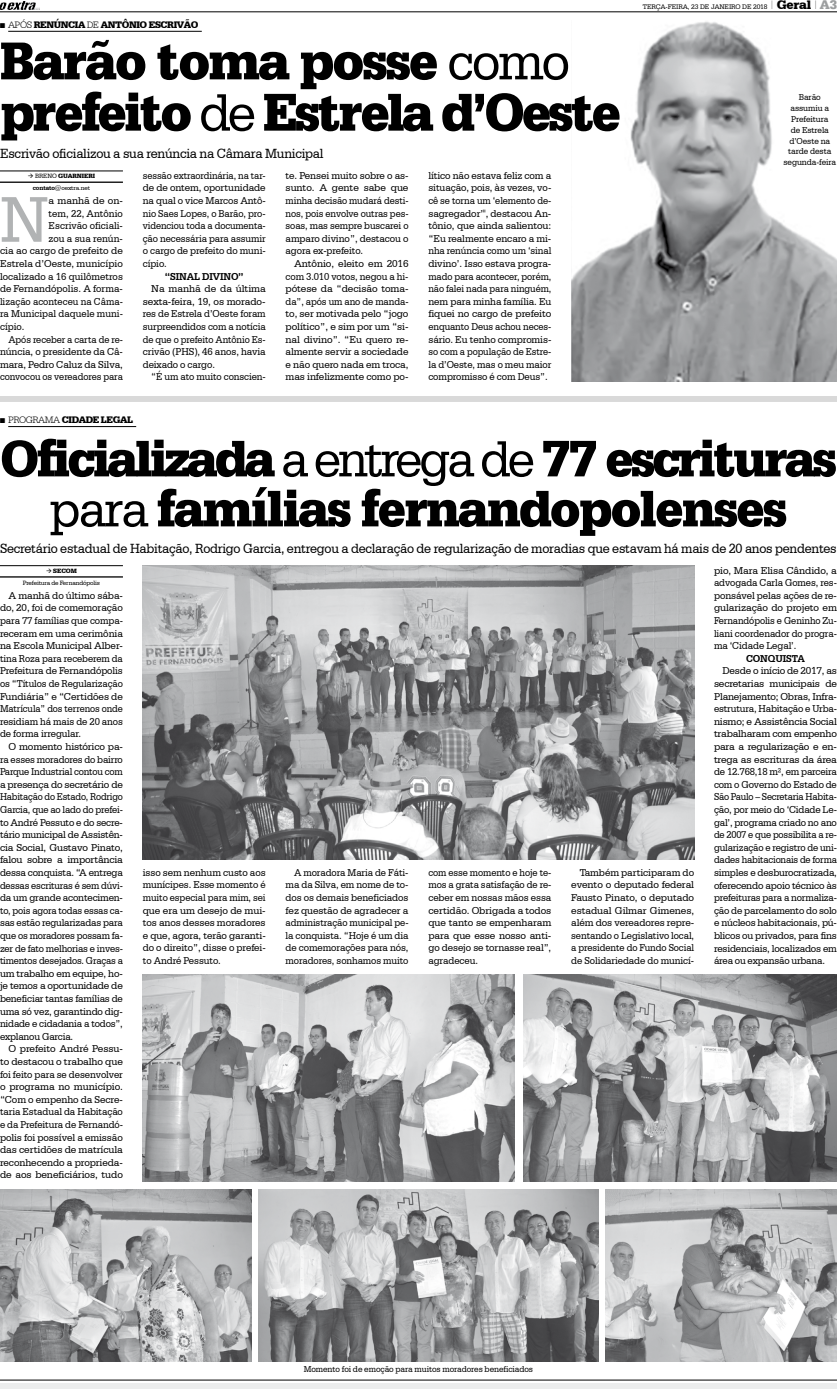
<style>
.page{position:relative;width:837px;height:1389px;background:#fff}
.page>*{position:absolute;margin:0;border:0;box-sizing:border-box;transform-origin:0 0}
.t1{font:68.7px "Serifa BT";color:#b1b3b4;scale:.95 1}
.t2{font:900 55.9px/51.3px "Serifa BT";letter-spacing:-.06em;color:#000;scale:.95 1}
.t3{font:900 54px/50px "Serifa BT";letter-spacing:-.04em;color:#000;text-align:center;scale:.95 1}
.t4{font:14px "Serifa BT";letter-spacing:-.02em;color:#000;scale:.95 1}
.t5{font:10.5px/12.6px "Serifa BT";letter-spacing:-.01em;color:#000;text-align:justify}
.t6{font:10.5px/12.6px "Serifa BT";letter-spacing:-.01em;color:#000;text-align:justify;scale:.94 1}
.t7{font:10.5px/12.6px "Serifa BT";letter-spacing:-.01em;color:#000;text-align:justify;scale:.92 1}
.t8{font:10.5px/12.6px "Serifa BT";letter-spacing:-.01em;color:#000;text-align:justify;scale:.91 1}
.t9{font:10.5px "Serifa BT";letter-spacing:-.01em;color:#000;scale:.96 1}
.t10{font:10.5px "Serifa BT";letter-spacing:-.01em;color:#000;scale:.95 1}
.t11{font:10.5px "Serifa BT";letter-spacing:-.01em;color:#000;scale:.93 1}
.t12{font:700 10.5px "Serifa BT";letter-spacing:-.01em;color:#000;scale:.95 1}
.t13{font:900 10px "Serifa BT";letter-spacing:-.04em;color:#000}
.t14{font:9px/10.8px "Serifa BT";letter-spacing:-.01em;color:#000;text-align:center;scale:.95 1}
.t15{font:7px "Serifa BT";letter-spacing:-.02em;color:#000}
.t16{font:6.5px/11.4px "Serifa BT";letter-spacing:-.02em;color:#000;text-align:center}
.s1{font-weight:300}
.s2{font-weight:400}
.s3{font-weight:900}
.s4{font-weight:700}
.s5{font-weight:900;font-size:13px}
.s6{font-family:"Serifa DEE";font-weight:700;font-size:13px;color:#9c9e9f}
</style>
<div class="page">
<div style="left:0;top:1383px;width:836px;height:6px;background:#eceded"></div>
<hr style="left:0;top:1380px;width:836px;height:1px;background:#000">
<hr style="left:8px;top:31px;width:194px;height:1px;background:#000">
<hr style="left:0;top:12px;width:836px;height:1px;background:#000">
<img style="left:0;top:1px;width:39px;height:8px">
<img style="left:571px;top:21px;width:265px;height:361px">
<img style="left:0;top:1189px;width:251px;height:172px">
<img style="left:605px;top:1189px;width:231px;height:172px">
<img style="left:143px;top:975px;width:371px;height:206px">
<img style="left:523px;top:975px;width:313px;height:206px">
<img style="left:258px;top:1189px;width:340px;height:172px">
<img style="left:143px;top:566px;width:551px;height:294px">
<hr style="left:0;top:171px;width:123px;height:1px;background:#000">
<hr style="left:0;top:182px;width:123px;height:1px;background:#000">
<div style="left:0;top:396px;width:836px;height:6px;background:#d9d9d9"></div>
<hr style="left:8px;top:426px;width:128px;height:1px;background:#000">
<hr style="left:0;top:565px;width:123px;height:1px;background:#000">
<hr style="left:0;top:576px;width:123px;height:2px;background:#000">
<p class="t13" style="left:0;top:18px;width:200px">→ <span class="s1">APÓS</span> RENÚNCIA <span class="s1">DE</span> ANTÔNIO ESCRIVÃO</p>
<h2 class="t2" style="left:0;top:34px;width:655px">Barão toma posse <span class="s2">como </span>prefeito <span class="s2">de</span> Estrela d’Oeste</h2>
<h3 class="t4" style="left:0;top:145px;width:342px">Escrivão oficializou a sua renúncia na Câmara Municipal</h3>
<p class="t16" style="left:28px;top:171px;width:17px">→ Breno</p>
<p class="t8" style="left:143px;top:169px;width:136px">sessão extraordinária, na tar&shy;de de ontem, oportunidade na qual o vice Marcos Antô&shy;nio Saes Lopes, o Barão, pro&shy;videnciou toda a documenta&shy;ção necessária para assumir o cargo de prefeito do muni&shy;cípio.</p>
<p class="t12" style="left:165px;top:270px;width:85px">“SINAL DIVINO”</p>
<p class="t5" style="left:143px;top:282px;width:124px;text-indent:9px">Na manhã de da última sexta-feira, 19, os morado&shy;res de Estrela d’Oeste foram surpreendidos com a notícia de que o prefeito Antônio Es&shy;crivão (PHS), 46 anos, havia deixado o cargo.</p>
<p class="t6" style="left:151px;top:370px;width:123px">“É um ato muito conscien-</p>
<p class="t5" style="left:285px;top:169px;width:124px">te. Pensei muito sobre o as&shy;sunto. A gente sabe que minha decisão mudará desti&shy;nos, pois envolve outras pes&shy;soas, mas sempre buscarei o amparo divino”, destacou o agora ex-prefeito.</p>
<p class="t5" style="left:285px;top:257px;width:124px;text-indent:9px">Antônio, eleito em 2016 com 3.010 votos, negou a hi&shy;pótese da “decisão toma&shy;da”, após um ano de manda&shy;to, ser motivada pelo “jogo político”, e sim por um “si&shy;nal divino”. “Eu quero re&shy;almente servir a sociedade e não quero nada em troca, mas infelizmente como po-</p>
<p class="t16" style="left:33px;top:171px;width:59px"><span class="s3">Guarnieri </span><span class="s4">contato</span>@oextra.net</p>
<h1 class="t1" style="left:0;top:178px;width:53px">N</h1>
<p class="t5" style="left:49px;top:194px;width:76px">a manhã de on-</p>
<p class="t10" style="left:49px;top:207px;width:80px">tem, 22, Antônio</p>
<p class="t10" style="left:49px;top:219px;width:80px">Escrivão oficiali-</p>
<p class="t9" style="left:49px;top:232px;width:79px">zou a sua renún-</p>
<p class="t5" style="left:0;top:244px;width:124px">cia ao cargo de prefeito de</p>
<p class="t5" style="left:0;top:257px;width:124px">Estrela d’Oeste, município</p>
<p class="t9" style="left:0;top:270px;width:129px">localizado a 16 quilômetros</p>
<p class="t9" style="left:0;top:282px;width:129px">de Fernandópolis. A forma-</p>
<p class="t11" style="left:0;top:295px;width:134px">lização aconteceu na Câma-</p>
<p class="t6" style="left:0;top:307px;width:132px">ra Municipal daquele muni-</p>
<p class="t10" style="left:0;top:320px;width:27px">cípio.</p>
<p class="t7" style="left:9px;top:333px;width:126px">Após receber a carta de re-</p>
<p class="t5" style="left:0;top:345px;width:124px">núncia, o presidente da Câ-</p>
<p class="t5" style="left:0;top:358px;width:124px">mara, Pedro Caluz da Silva,</p>
<p class="t7" style="left:0;top:370px;width:135px">convocou os vereadores para</p>
<p class="t5" style="left:428px;top:169px;width:124px">lítico não estava feliz com a situação, pois, às vezes, vo&shy;cê se torna um ‘elemento de&shy;sagregador’", destacou An&shy;tônio, que ainda salientou: “Eu realmente encaro a mi&shy;nha renúncia como um ‘sinal divino’. Isso estava progra&shy;mado para acontecer, porém, não falei nada para ninguém, nem para minha família. Eu fiquei no cargo de prefeito enquanto Deus achou neces&shy;sário. Eu tenho compromis&shy;so com a população de Estre&shy;la d’Oeste, mas o meu maior compromisso é com Deus”.</p>
<p class="t15" style="left:642px;top:2px;width:195px">TERÇA-FEIRA, 23 DE JANEIRO DE 2018 <sup>|</sup> <span class="s5">Geral</span> <sup>|</sup> <span class="s6">A3</span></p>
<p class="t14" style="left:783px;top:92px;width:57px">Barão assumiu a<br>Prefeitura<br>de Estrela d’Oeste na tarde desta segunda-feira</p>
<p class="t13" style="left:0;top:413px;width:135px">→ <span class="s1">PROGRAMA</span> CIDADE LEGAL</p>
<h3 class="t3" style="left:0;top:432px;width:882px">Oficializada <span class="s2">a entrega de</span> 77 escrituras <span class="s2">para</span> famílias fernandopolenses</h3>
<h3 class="t4" style="left:0;top:540px;width:882px">Secretário estadual de Habitação, Rodrigo Garcia, entregou a declaração de regularização de moradias que estavam há mais de 20 anos pendentes</h3>
<p class="t16" style="left:23px;top:565px;width:79px">→ <span class="s3">SECOM<br></span>Prefeitura de Fernandópolis</p>
<p class="t5" style="left:0;top:589px;width:124px;text-indent:9px">A manhã do último sába&shy;do, 20, foi de comemoração para 77 famílias que compa&shy;receram em uma cerimônia na Escola Municipal Alber&shy;tina Roza para receberem da Prefeitura de Fernandópolis os “Títulos de Regularização Fundiária” e “Certidões de Matrícula” dos terrenos onde residiam há mais de 20 anos de forma irregular.</p>
<p class="t5" style="left:0;top:740px;width:124px;text-indent:9px">O momento histórico pa&shy;ra esses moradores do bairro Parque Industrial contou com a presença do secretário de Habitação do Estado, Rodrigo Garcia, que ao lado do prefei&shy;to André Pessuto e do secre&shy;tário municipal de Assistên&shy;cia Social, Gustavo Pinato, falou sobre a importância dessa conquista. “A entrega dessas escrituras é sem dúvi&shy;da um grande acontecimen&shy;to, pois agora todas essas ca&shy;sas estão regularizadas para que os moradores possam fa&shy;zer de fato melhorias e inves&shy;timentos desejados. Graças a um trabalho em equipe, ho&shy;je temos a oportunidade de beneficiar tantas famílias de uma só vez, garantindo dig&shy;nidade e cidadania a todos”, explanou Garcia.</p>
<p class="t5" style="left:0;top:1042px;width:124px;text-indent:9px">O prefeito André Pessu&shy;to destacou o trabalho que foi feito para se desenvolver o programa no município. “Com o empenho da Secre&shy;taria Estadual da Habitação e da Prefeitura de Fernandó&shy;polis foi possível a emissão das certidões de matrícula reconhecendo a proprieda&shy;de aos beneficiários, tudo</p>
<p class="t5" style="left:143px;top:866px;width:124px">isso sem nenhum custo aos munícipes. Esse momento é muito especial para mim, sei que era um desejo de mui&shy;tos anos desses moradores e que, agora, terão garanti&shy;do o direito”, disse o prefei&shy;to André Pessuto.</p>
<p class="t6" style="left:285px;top:866px;width:132px;text-indent:9px">A moradora Maria de Fáti&shy;ma da Silva, em nome de to&shy;dos os demais beneficiados fez questão de agradecer a administração municipal pe&shy;la conquista. “Hoje é um dia de comemorações para nós, moradores, sonhamos muito</p>
<p class="t7" style="left:428px;top:866px;width:135px">com esse momento e hoje te&shy;mos a grata satisfação de re&shy;ceber em nossas mãos essa certidão. Obrigada a todos que tanto se empenharam para que esse nosso anti&shy;go desejo se tornasse real”, agradeceu.</p>
<p class="t5" style="left:571px;top:866px;width:124px;text-indent:9px">Também participaram do evento o deputado federal Fausto Pinato, o deputado estadual Gilmar Gimenes, além dos vereadores repre&shy;sentando o Legislativo local, a presidente do Fundo Social de Solidariedade do municí-</p>
<p class="t5" style="left:713px;top:564px;width:124px">pio, Mara Elisa Cândido, a advogada Carla Gomes, res&shy;ponsável pelas ações de re&shy;gularização do projeto em Fernandópolis e Geninho Zu&shy;liani coordenador do progra&shy;ma ‘Cidade Legal’.</p>
<p class="t12" style="left:745px;top:652px;width:63px">CONQUISTA</p>
<p class="t5" style="left:713px;top:664px;width:124px;text-indent:9px">Desde o início de 2017, as secretarias municipais de Planejamento; Obras, Infra&shy;estrutura, Habitação e Urba&shy;nismo; e Assistência Social trabalharam com empenho para a regularização e en&shy;trega as escrituras da área de 12.768,18 m², em parceira com o Governo do Estado de São Paulo – Secretaria Habita&shy;ção, por meio do ‘Cidade Le&shy;gal’, programa criado no ano de 2007 e que possibilita a re&shy;gularização e registro de uni&shy;dades habitacionais de forma simples e desburocratizada, oferecendo apoio técnico às prefeituras para a normaliza&shy;ção de parcelamento do solo e núcleos habitacionais, pú&shy;blicos ou privados, para fins residenciais, localizados em área ou expansão urbana.</p>
<p class="t14" style="left:304px;top:1364px;width:243px">Momento foi de emoção para muitos moradores beneficiados</p>
</div>
